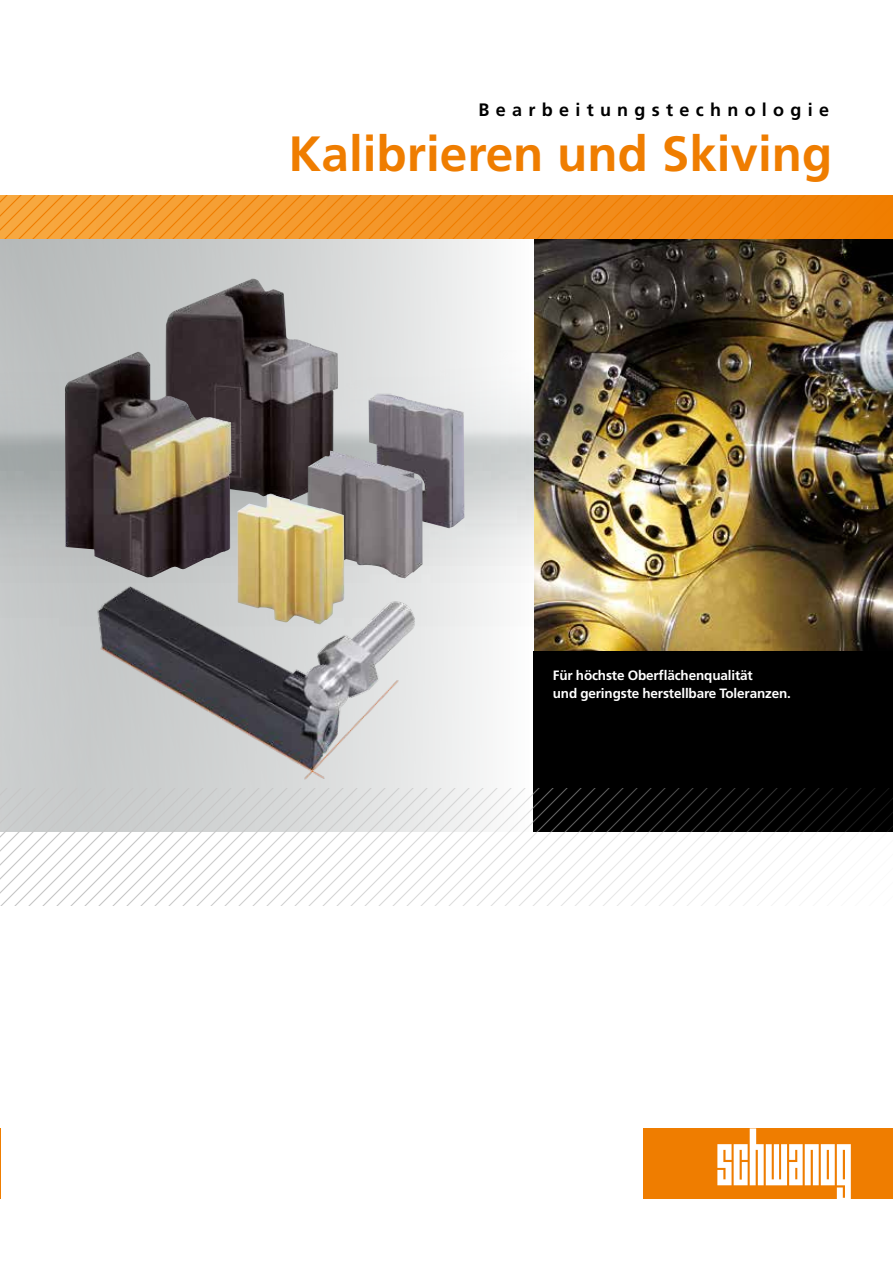
<style>
.page{position:relative;width:893px;height:1263px;background:#fff}
.page>*{position:absolute;margin:0;border:0;box-sizing:border-box;transform-origin:0 0}
.t1{font:700 49.5px "Frutiger";color:#ef7d00}
.t2{font:700 18px "Frutiger";letter-spacing:.35em;color:#000}
.t3{font:700 13.5px/18px "Frutiger";letter-spacing:-.01em;color:#fff}
</style>
<div class="page">
<img style="left:534px;top:238px;width:359px;height:413px">
<svg style="left:0;top:238px;width:534px;height:551px"></svg>
<img style="left:0;top:309px;width:534px;height:401px">
<img style="left:166px;top:278px;width:172px;height:223px">
<img style="left:65px;top:352px;width:167px;height:225px">
<img style="left:365px;top:394px;width:100px;height:134px">
<img style="left:307px;top:450px;width:115px;height:109px">
<img style="left:237px;top:494px;width:107px;height:65px">
<img style="left:93px;top:559px;width:335px;height:224px">
<div style="left:534px;top:651px;width:359px;height:180px;background:#000"></div>
<svg style="left:196px;top:789px;width:14px;height:117px"></svg>
<svg style="left:210px;top:789px;width:14px;height:117px"></svg>
<svg style="left:224px;top:789px;width:14px;height:117px"></svg>
<svg style="left:238px;top:789px;width:14px;height:117px"></svg>
<svg style="left:252px;top:789px;width:14px;height:117px"></svg>
<svg style="left:266px;top:789px;width:14px;height:117px"></svg>
<svg style="left:280px;top:789px;width:14px;height:117px"></svg>
<svg style="left:294px;top:789px;width:14px;height:117px"></svg>
<svg style="left:308px;top:789px;width:14px;height:117px"></svg>
<svg style="left:322px;top:789px;width:14px;height:117px"></svg>
<svg style="left:336px;top:789px;width:14px;height:117px"></svg>
<svg style="left:350px;top:789px;width:14px;height:117px"></svg>
<svg style="left:364px;top:789px;width:14px;height:117px"></svg>
<svg style="left:378px;top:789px;width:14px;height:117px"></svg>
<svg style="left:392px;top:789px;width:14px;height:117px"></svg>
<svg style="left:406px;top:789px;width:14px;height:117px"></svg>
<svg style="left:420px;top:789px;width:14px;height:117px"></svg>
<svg style="left:434px;top:789px;width:14px;height:117px"></svg>
<svg style="left:448px;top:789px;width:14px;height:117px"></svg>
<svg style="left:462px;top:789px;width:14px;height:117px"></svg>
<svg style="left:476px;top:789px;width:14px;height:117px"></svg>
<svg style="left:490px;top:789px;width:14px;height:117px"></svg>
<svg style="left:504px;top:789px;width:14px;height:117px"></svg>
<svg style="left:518px;top:789px;width:375px;height:117px"></svg>
<svg style="left:0;top:196px;width:893px;height:42px;background:#f29020"></svg>
<hr style="left:0;top:1128px;width:1px;height:71px;background:#ef7d00">
<div style="left:643px;top:1128px;width:250px;height:71px;background:#ef7d00"></div>
<svg style="left:717px;top:1128px;width:134px;height:71px"></svg>
<h2 class="t2" style="left:479px;top:99px;width:352px">Bearbeitungstechnologie</h2>
<h1 class="t1" style="left:289px;top:125px;width:545px">Kalibrieren und Skiving</h1>
<p class="t3" style="left:553px;top:666px;width:240px">Für höchste Oberflächenqualität<br>und geringste herstellbare Toleranzen.</p>
</div>
